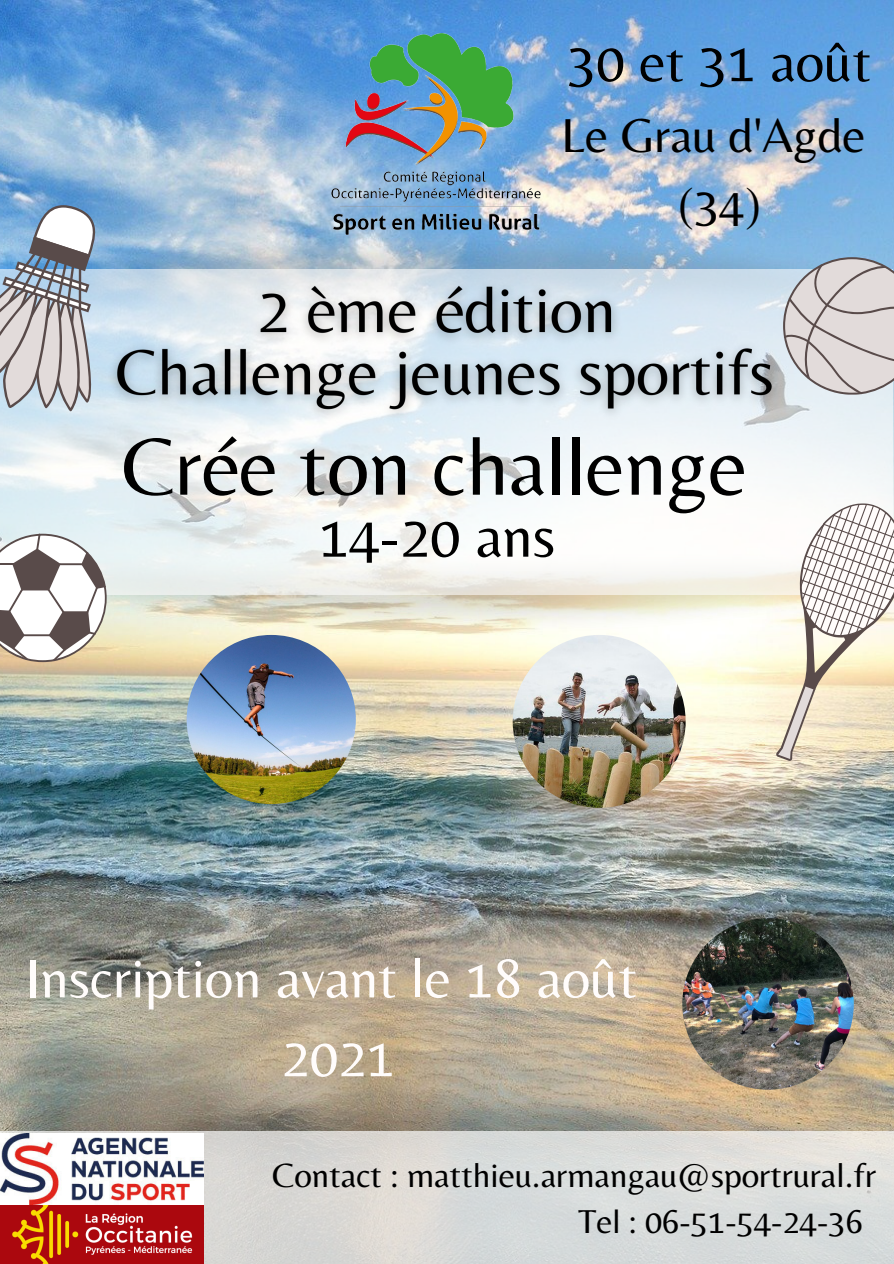
<style>
.page{position:relative;width:894px;height:1264px;background:#fff}
.page>*{position:absolute;margin:0;border:0;box-sizing:border-box;transform-origin:0 0}
.t1{font:84px "Belleza";color:#000}
.t2{font:60.45px "Belleza";color:#000}
.t3{font:57px "Belleza";color:#000}
.t4{font:56.85px "Belleza";color:#fffcfb}
.t5{font:49.5px "Belleza";color:#000}
.t6{font:34.95px "Belleza";color:#000}
.t7{font:34.35px "Belleza";color:#000}
</style>
<div class="page">
<img style="left:0;top:0;width:893px;height:1043px">
<img style="left:0;top:510px;width:775px;height:169px">
<img style="left:0;top:185px;width:893px;height:72px">
<svg style="left:1px;top:394px;width:891px;height:200px"></svg>
<img style="left:0;top:1043px;width:893px;height:88px">
<div style="left:0;top:1131px;width:893px;height:132px;background:#d9dbd9"></div>
<img style="left:0;top:1133px;width:204px;height:130px">
<img style="left:328px;top:27px;width:216px;height:213px">
<svg style="left:0;top:205px;width:101px;height:206px;background:#b0b8c2"></svg>
<svg style="left:0;top:533px;width:107px;height:129px"></svg>
<svg style="left:791px;top:257px;width:102px;height:137px;background:#cfcbcd"></svg>
<svg style="left:775px;top:503px;width:118px;height:258px"></svg>
<img style="left:186px;top:635px;width:170px;height:169px;border-radius:50%">
<img style="left:682px;top:918px;width:171px;height:171px;border-radius:50%">
<img style="left:512px;top:635px;width:173px;height:172px;border-radius:50%">
<img style="left:98px;top:256px;width:693px;height:174px">
<p class="t3" style="left:567px;top:28px;width:305px">30 et 31 août</p>
<p class="t5" style="left:561px;top:106px;width:306px">Le Grau d'Agde</p>
<p class="t5" style="left:678px;top:175px;width:84px">(34)</p>
<p class="t1" style="left:122px;top:417px;width:627px">Crée ton challenge</p>
<p class="t2" style="left:319px;top:500px;width:237px">14-20 ans</p>
<p class="t4" style="left:25px;top:944px;width:613px">Inscription avant le 18 août</p>
<p class="t4" style="left:281px;top:1023px;width:115px">2021</p>
<p class="t6" style="left:272px;top:1154px;width:605px">Contact : matthieu.armangau@sportrural.fr</p>
<p class="t7" style="left:578px;top:1201px;width:286px">Tel : 06-51-54-24-36</p>
</div>
